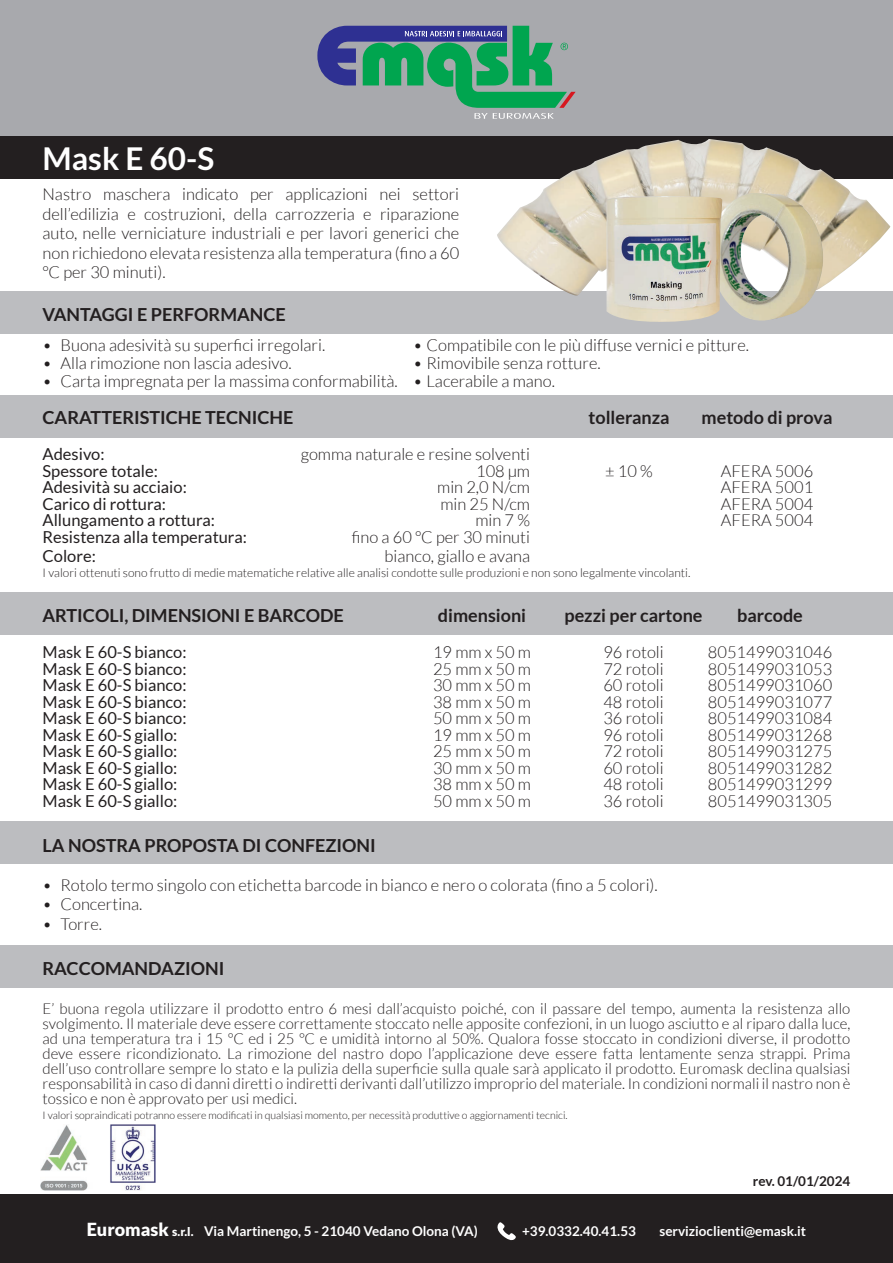
<style>
.page{position:relative;width:893px;height:1263px;background:#fff}
.page>*{position:absolute;margin:0;border:0;box-sizing:border-box;transform-origin:0 0}
.t1{font:700 31.5px "Lato";color:#fff}
.t2{font:700 18px "Lato";color:#231f20}
.t3{font:300 16.5px/19.5px "Lato";color:#231f20;text-align:justify}
.t4{font:16.5px "Lato";color:#231f20}
.t5{font:300 15px/15px "Lato";color:#231f20;text-align:justify}
.t6{font:700 13.5px "Lato";color:#fff}
.t7{font:700 13.5px "Lato";color:#231f20}
.t8{font:300 12px "Lato";color:#231f20}
.t9{font:300 10.5px "Lato";color:#231f20}
.s1{font-weight:900;font-size:18px}
.s2{font-weight:900;font-size:12px}
</style>
<div class="page">
<div style="left:0;top:395px;width:893px;height:43px;background:#bcbdc0"></div>
<div style="left:0;top:592px;width:893px;height:43px;background:#bcbdc0"></div>
<div style="left:0;top:945px;width:893px;height:43px;background:#bcbdc0"></div>
<div style="left:0;top:821px;width:893px;height:43px;background:#bcbdc0"></div>
<div style="left:0;top:291px;width:893px;height:43px;background:#bcbdc0"></div>
<div style="left:0;top:0;width:893px;height:136px;background:#a8a9ad"></div>
<div style="left:0;top:136px;width:893px;height:43px;background:#231f20"></div>
<div style="left:0;top:1195px;width:893px;height:68px;background:#231f20"></div>
<svg style="left:317px;top:26px;width:259px;height:93px"></svg>
<img style="left:497px;top:139px;width:393px;height:157px">
<img style="left:707px;top:193px;width:119px;height:128px">
<img style="left:606px;top:196px;width:116px;height:126px">
<img style="left:41px;top:1125px;width:114px;height:65px">
<svg style="left:497px;top:1222px;width:19px;height:19px"></svg>
<p class="t1" style="left:43px;top:140px;width:173px">Mask E 60-S</p>
<p class="t3" style="left:43px;top:185px;width:418px">Nastro maschera indicato per applicazioni nei settori dell’edilizia e costruzioni, della carrozzeria e riparazione auto, nelle verniciature industriali e per lavori generici che non richiedono elevata resistenza alla temperatura (fino a 60 °C per 30 minuti).</p>
<p class="t2" style="left:43px;top:304px;width:245px">VANTAGGI E PERFORMANCE</p>
<p class="t3" style="left:43px;top:335px;width:284px">• Buona adesività su superfici irregolari.</p>
<p class="t3" style="left:413px;top:335px;width:337px">• Compatibile con le più diffuse vernici e pitture.</p>
<p class="t3" style="left:43px;top:353px;width:251px">• Alla rimozione non lascia adesivo.</p>
<p class="t3" style="left:413px;top:353px;width:189px">• Rimovibile senza rotture.</p>
<p class="t3" style="left:43px;top:371px;width:514px">• Carta impregnata per la massima conformabilità. • Lacerabile a mano.</p>
<p class="t2" style="left:43px;top:407px;width:252px">CARATTERISTICHE TECNICHE</p>
<p class="t2" style="left:588px;top:407px;width:83px">tolleranza</p>
<p class="t2" style="left:701px;top:407px;width:133px">metodo di prova</p>
<p class="t4" style="left:43px;top:445px;width:64px">Adesivo:</p>
<p class="t3" style="left:301px;top:445px;width:231px">gomma naturale e resine solventi</p>
<p class="t4" style="left:43px;top:461px;width:117px">Spessore totale:</p>
<p class="t3" style="left:476px;top:461px;width:55px">108 μm</p>
<p class="t3" style="left:605px;top:461px;width:49px">± 10 %</p>
<p class="t3" style="left:721px;top:461px;width:94px">AFERA 5006</p>
<p class="t4" style="left:43px;top:478px;width:146px">Adesività su acciaio:</p>
<p class="t3" style="left:437px;top:478px;width:94px">min 2,0 N/cm</p>
<p class="t3" style="left:721px;top:478px;width:94px">AFERA 5001</p>
<p class="t4" style="left:43px;top:494px;width:125px">Carico di rottura:</p>
<p class="t3" style="left:440px;top:494px;width:91px">min 25 N/cm</p>
<p class="t3" style="left:721px;top:494px;width:94px">AFERA 5004</p>
<p class="t4" style="left:43px;top:511px;width:174px">Allungamento a rottura:</p>
<p class="t3" style="left:475px;top:511px;width:56px">min 7 %</p>
<p class="t3" style="left:721px;top:511px;width:94px">AFERA 5004</p>
<p class="t4" style="left:43px;top:527px;width:206px">Resistenza alla temperatura:</p>
<p class="t3" style="left:352px;top:527px;width:180px">fino a 60 °C per 30 minuti</p>
<p class="t4" style="left:43px;top:547px;width:55px">Colore:</p>
<p class="t3" style="left:385px;top:547px;width:147px">bianco, giallo e avana</p>
<p class="t8" style="left:43px;top:566px;width:649px">I valori ottenuti sono frutto di medie matematiche relative alle analisi condotte sulle produzioni e non sono legalmente vincolanti.</p>
<p class="t2" style="left:43px;top:605px;width:303px">ARTICOLI, DIMENSIONI E BARCODE</p>
<p class="t2" style="left:438px;top:605px;width:90px">dimensioni</p>
<p class="t2" style="left:564px;top:605px;width:139px">pezzi per cartone</p>
<p class="t2" style="left:737px;top:605px;width:67px">barcode</p>
<p class="t4" style="left:43px;top:643px;width:146px">Mask E 60-S bianco:</p>
<p class="t3" style="left:433px;top:643px;width:99px">19 mm x 50 m</p>
<p class="t3" style="left:603px;top:643px;width:62px">96 rotoli</p>
<p class="t3" style="left:708px;top:643px;width:126px">8051499031046</p>
<p class="t4" style="left:43px;top:659px;width:146px">Mask E 60-S bianco:</p>
<p class="t3" style="left:433px;top:659px;width:99px">25 mm x 50 m</p>
<p class="t3" style="left:603px;top:659px;width:62px">72 rotoli</p>
<p class="t3" style="left:708px;top:659px;width:126px">8051499031053</p>
<p class="t4" style="left:43px;top:676px;width:146px">Mask E 60-S bianco:</p>
<p class="t3" style="left:433px;top:676px;width:99px">30 mm x 50 m</p>
<p class="t3" style="left:603px;top:676px;width:62px">60 rotoli</p>
<p class="t3" style="left:708px;top:676px;width:126px">8051499031060</p>
<p class="t4" style="left:43px;top:692px;width:146px">Mask E 60-S bianco:</p>
<p class="t3" style="left:433px;top:692px;width:99px">38 mm x 50 m</p>
<p class="t3" style="left:603px;top:692px;width:62px">48 rotoli</p>
<p class="t3" style="left:708px;top:692px;width:126px">8051499031077</p>
<p class="t4" style="left:43px;top:709px;width:146px">Mask E 60-S bianco:</p>
<p class="t3" style="left:433px;top:709px;width:99px">50 mm x 50 m</p>
<p class="t3" style="left:603px;top:709px;width:62px">36 rotoli</p>
<p class="t3" style="left:708px;top:709px;width:126px">8051499031084</p>
<p class="t4" style="left:43px;top:725px;width:136px">Mask E 60-S giallo:</p>
<p class="t3" style="left:433px;top:725px;width:99px">19 mm x 50 m</p>
<p class="t3" style="left:603px;top:725px;width:62px">96 rotoli</p>
<p class="t3" style="left:708px;top:725px;width:126px">8051499031268</p>
<p class="t4" style="left:43px;top:742px;width:136px">Mask E 60-S giallo:</p>
<p class="t3" style="left:433px;top:742px;width:99px">25 mm x 50 m</p>
<p class="t3" style="left:603px;top:742px;width:62px">72 rotoli</p>
<p class="t3" style="left:708px;top:742px;width:126px">8051499031275</p>
<p class="t4" style="left:43px;top:758px;width:136px">Mask E 60-S giallo:</p>
<p class="t3" style="left:433px;top:758px;width:99px">30 mm x 50 m</p>
<p class="t3" style="left:603px;top:758px;width:62px">60 rotoli</p>
<p class="t3" style="left:708px;top:758px;width:126px">8051499031282</p>
<p class="t4" style="left:43px;top:775px;width:136px">Mask E 60-S giallo:</p>
<p class="t3" style="left:433px;top:775px;width:99px">38 mm x 50 m</p>
<p class="t3" style="left:603px;top:775px;width:62px">48 rotoli</p>
<p class="t3" style="left:708px;top:775px;width:126px">8051499031299</p>
<p class="t4" style="left:43px;top:791px;width:136px">Mask E 60-S giallo:</p>
<p class="t3" style="left:433px;top:791px;width:99px">50 mm x 50 m</p>
<p class="t3" style="left:603px;top:791px;width:62px">36 rotoli</p>
<p class="t3" style="left:708px;top:791px;width:126px">8051499031305</p>
<p class="t2" style="left:43px;top:835px;width:335px">LA NOSTRA PROPOSTA DI CONFEZIONI</p>
<p class="t3" style="left:43px;top:875px;width:617px">• Rotolo termo singolo con etichetta barcode in bianco e nero o colorata (fino a 5 colori).</p>
<p class="t3" style="left:43px;top:895px;width:101px">• Concertina.</p>
<p class="t3" style="left:43px;top:914px;width:61px">• Torre.</p>
<p class="t2" style="left:43px;top:958px;width:183px">RACCOMANDAZIONI</p>
<p class="t5" style="left:43px;top:1001px;width:809px">E’ buona regola utilizzare il prodotto entro 6 mesi dall’acquisto poiché, con il passare del tempo, aumenta la resistenza allo svolgimento. Il materiale deve essere correttamente stoccato nelle apposite confezioni, in un luogo asciutto e al riparo dalla luce, ad una temperatura tra i 15 °C ed i 25 °C e umidità intorno al 50%. Qualora fosse stoccato in condizioni diverse, il prodotto deve essere ricondizionato. La rimozione del nastro dopo l’applicazione deve essere fatta lentamente senza strappi. Prima dell’uso controllare sempre lo stato e la pulizia della superficie sulla quale sarà applicato il prodotto. Euromask declina qualsiasi responsabilità in caso di danni diretti o indiretti derivanti dall’utilizzo improprio del materiale. In condizioni normali il nastro non è tossico e non è approvato per usi medici.</p>
<p class="t9" style="left:43px;top:1109px;width:526px">I valori sopraindicati potranno essere modificati in qualsiasi momento, per necessità produttive o aggiornamenti tecnici.</p>
<p class="t7" style="left:753px;top:1174px;width:99px">rev. 01/01/2024</p>
<p class="t6" style="left:87px;top:1223px;width:392px"><span class="s1">Euromask</span> <span class="s2">s.r.l.</span> Via Martinengo, 5 - 21040 Vedano Olona (VA)</p>
<p class="t6" style="left:522px;top:1223px;width:115px">+39.0332.40.41.53</p>
<p class="t6" style="left:659px;top:1223px;width:148px">servizioclienti@emask.it</p>
</div>
